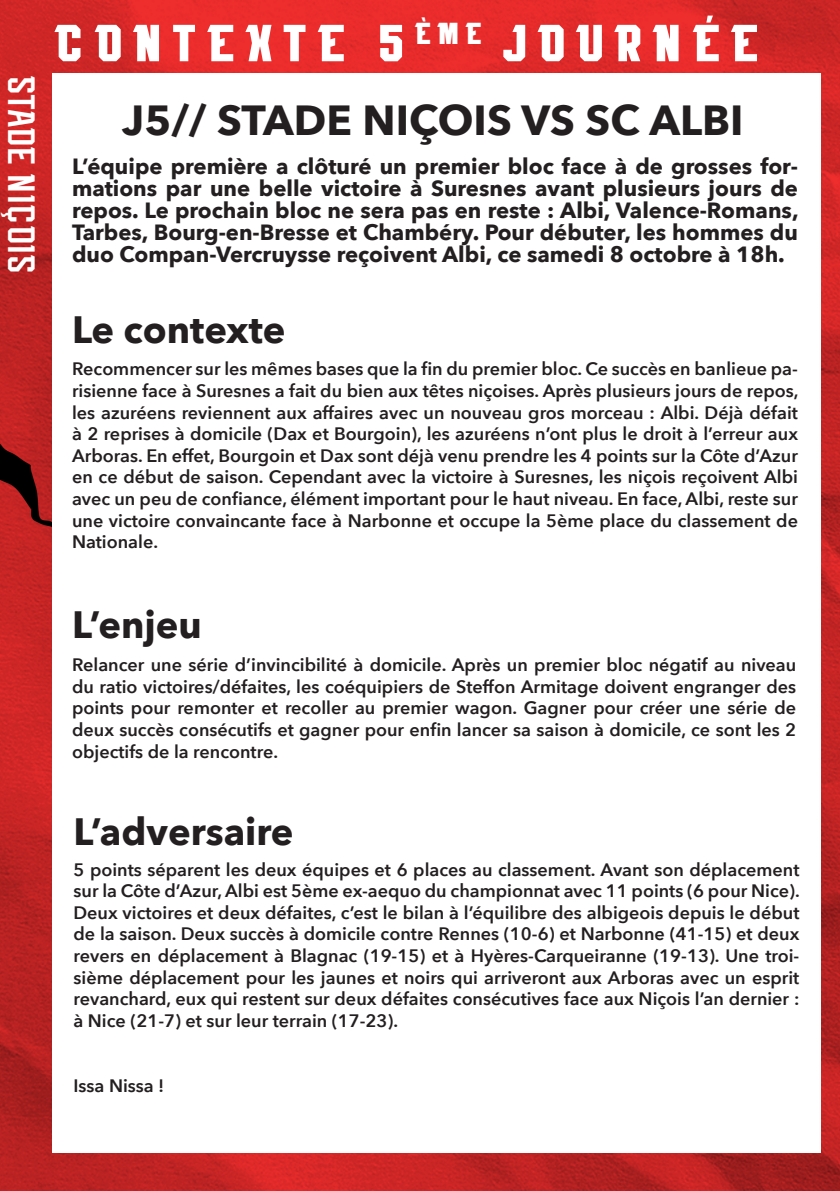
<style>
.page{position:relative;width:840px;height:1191px;background:#fff}
.page>*{position:absolute;margin:0;border:0;box-sizing:border-box;transform-origin:0 0}
.t1{font:700 52px "Blockhead Nova";letter-spacing:.135em;color:#fff}
.t2{font:700 42px "Avenir Next";color:#231f20}
.t3{font:700 38px "Avenir Next";color:#231f20}
.t4{font:38px "Blockhead Nova";letter-spacing:-.035em;color:#fff}
.t5{font:700 22px/22px "Avenir Next";color:#231f20;text-align:justify}
.t6{font:600 18px/21.6px "Avenir Next";color:#231f20;text-align:justify}
</style>
<div class="page">
<img style="left:0;top:0;width:839px;height:1191px">
<img style="left:0;top:323px;width:52px;height:213px">
<hr style="left:839px;top:0;width:1px;height:595px;background:#ee2d2d">
<div style="left:52px;top:73px;width:768px;height:1079px;background:#fff"></div>
<p class="t4" style="left:42px;top:74px;width:201px;rotate:90deg">STADE NIÇOIS</p>
<p class="t1" style="left:52px;top:15px;width:708px">CONTEXTE 5 <sup>ÈME</sup> JOURNÉE</p>
<p class="t2" style="left:122px;top:84px;width:622px">J5// STADE NIÇOIS VS SC ALBI</p>
<p class="t5" style="left:72px;top:155px;width:727px">L’équipe première a clôturé un premier bloc face à de grosses for&shy;mations par une belle victoire à Suresnes avant plusieurs jours de repos. Le prochain bloc ne sera pas en reste : Albi, Valence-Romans, Tarbes, Bourg-en-Bresse et Chambéry. Pour débuter, les hommes du duo Compan-Vercruysse reçoivent Albi, ce samedi 8 octobre à 18h.</p>
<p class="t3" style="left:72px;top:297px;width:215px">Le contexte</p>
<p class="t6" style="left:72px;top:358px;width:727px">Recommencer sur les mêmes bases que la fin du premier bloc. Ce succès en banlieue pa&shy;risienne face à Suresnes a fait du bien aux têtes niçoises. Après plusieurs jours de repos, les azuréens reviennent aux affaires avec un nouveau gros morceau : Albi. Déjà défait à 2 reprises à domicile (Dax et Bourgoin), les azuréens n’ont plus le droit à l’erreur aux Arboras. En effet, Bourgoin et Dax sont déjà venu prendre les 4 points sur la Côte d’Azur en ce début de saison. Cependant avec la victoire à Suresnes, les niçois reçoivent Albi avec un peu de confiance, élément important pour le haut niveau. En face, Albi, reste sur une victoire convaincante face à Narbonne et occupe la 5ème place du classement de Nationale.</p>
<p class="t3" style="left:72px;top:592px;width:131px">L’enjeu</p>
<p class="t6" style="left:72px;top:653px;width:725px">Relancer une série d’invincibilité à domicile. Après un premier bloc négatif au niveau du ratio victoires/défaites, les coéquipiers de Steffon Armitage doivent engranger des points pour remonter et recoller au premier wagon. Gagner pour créer une série de deux succès consécutifs et gagner pour enfin lancer sa saison à domicile, ce sont les 2 objectifs de la rencontre.</p>
<p class="t3" style="left:73px;top:798px;width:221px">L’adversaire</p>
<p class="t6" style="left:73px;top:858px;width:727px">5 points séparent les deux équipes et 6 places au classement. Avant son déplacement sur la Côte d’Azur, Albi est 5ème ex-aequo du championnat avec 11 points (6 pour Nice).<br>Deux victoires et deux défaites, c’est le bilan à l’équilibre des albigeois depuis le début de la saison. Deux succès à domicile contre Rennes (10-6) et Narbonne (41-15) et deux revers en déplacement à Blagnac (19-15) et à Hyères-Carqueiranne (19-13). Une troi&shy;sième déplacement pour les jaunes et noirs qui arriveront aux Arboras avec un esprit revanchard, eux qui restent sur deux défaites consécutives face aux Niçois l’an dernier : à Nice (21-7) et sur leur terrain (17-23).</p>
<p class="t6" style="left:73px;top:1074px;width:92px">Issa Nissa !</p>
</div>
